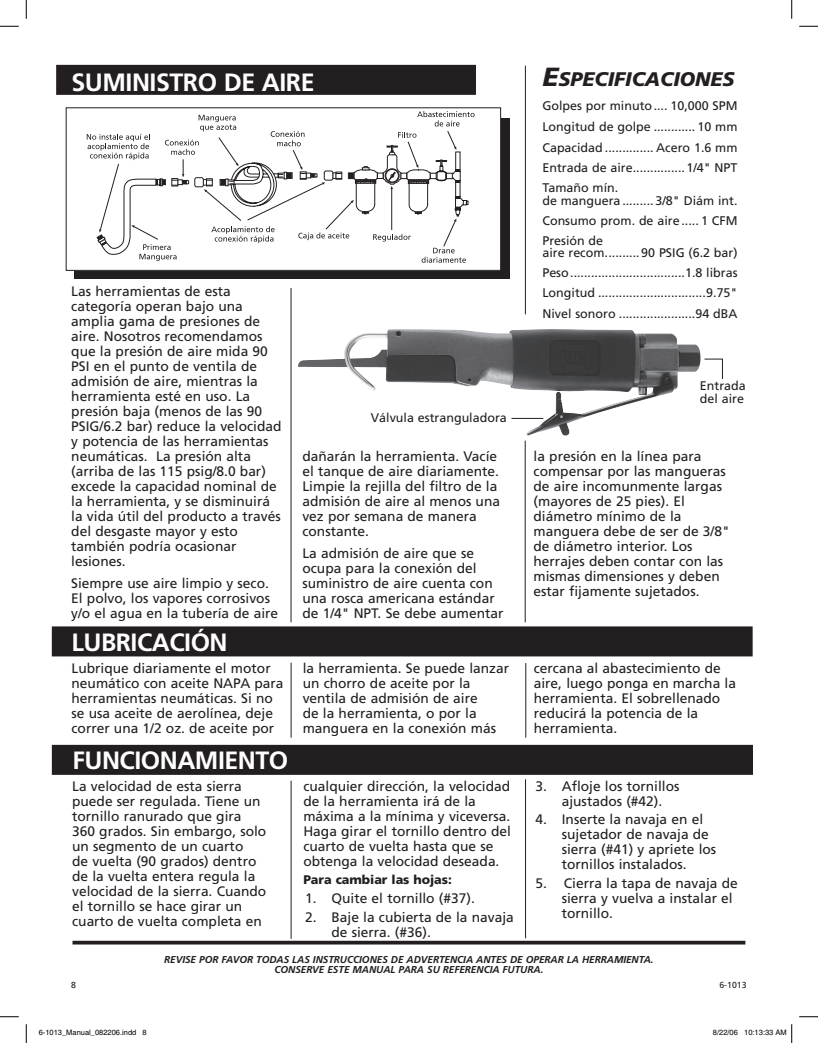
<style>
.page{position:relative;width:818px;height:1043px;background:#fff}
.page>*{position:absolute;margin:0;border:0;box-sizing:border-box;transform-origin:0 0}
.t1{font:700 25px "Frutiger";letter-spacing:-.02em;color:#fff}
.t2{font:italic 900 19.75px "Frutiger";color:#231f20}
.t3{font:13.75px/15px "Frutiger";color:#231f20}
.t4{font:12.5px/20px "Frutiger";color:#231f20;text-align:justify}
.t5{font:900 12.5px "Frutiger";letter-spacing:-.005em;color:#231f20}
.t6{font:italic 700 10px/10px "Frutiger";letter-spacing:-.005em;color:#231f20;text-align:center}
.t7{font:8.75px "Frutiger";color:#231f20}
.t8{font:7.5px "Helvetica";color:#000}
.s1{font-size:26.25px}
</style>
<div class="page">
<img style="left:298px;top:329px;width:402px;height:107px">
<svg style="left:704px;top:358px;width:19px;height:21px"></svg>
<svg style="left:72px;top:940px;width:673px;height:4px;background:#4d4a4b"></svg>
<div style="left:74px;top:119px;width:435px;height:160px;background:#231f20"></div>
<div style="left:66px;top:108px;width:434px;height:162px;background:#fff"></div>
<svg style="left:87px;top:111px;width:387px;height:152px"></svg>
<div style="left:66px;top:107px;width:435px;height:164px;border:1px solid #231f20"></div>
<hr style="left:291px;top:288px;width:1px;height:334px;background:#231f20">
<hr style="left:525px;top:440px;width:1px;height:182px;background:#231f20">
<hr style="left:291px;top:662px;width:1px;height:75px;background:#231f20">
<hr style="left:525px;top:663px;width:1px;height:74px;background:#231f20">
<div style="left:57px;top:65px;width:418px;height:29px;background:#231f20"></div>
<div style="left:56px;top:65px;width:420px;height:30px;border:1px solid #231f20"></div>
<div style="left:52px;top:627px;width:700px;height:29px;background:#231f20"></div>
<div style="left:52px;top:626px;width:700px;height:30px;border:1px solid #231f20"></div>
<div style="left:52px;top:745px;width:700px;height:29px;background:#231f20"></div>
<div style="left:52px;top:745px;width:701px;height:30px;border:1px solid #231f20"></div>
<hr style="left:525px;top:779px;width:1px;height:159px;background:#231f20">
<hr style="left:291px;top:780px;width:1px;height:158px;background:#231f20">
<hr style="left:525px;top:66px;width:1px;height:248px;background:#231f20">
<div style="left:369px;top:412px;width:138px;height:14px;background:#fff"></div>
<hr style="left:511px;top:418px;width:32px;height:1px;background:#231f20">
<svg style="left:0;top:25px;width:19px;height:2px"></svg>
<svg style="left:799px;top:25px;width:19px;height:2px"></svg>
<svg style="left:0;top:1016px;width:19px;height:1px"></svg>
<svg style="left:799px;top:1016px;width:19px;height:1px"></svg>
<svg style="left:25px;top:0;width:2px;height:19px"></svg>
<svg style="left:25px;top:1024px;width:2px;height:18px"></svg>
<svg style="left:791px;top:0;width:1px;height:19px"></svg>
<svg style="left:791px;top:1024px;width:1px;height:18px"></svg>
<p class="t1" style="left:71px;top:67px;width:244px">SUMINISTRO DE AIRE</p>
<p class="t3" style="left:71px;top:283px;width:212px">Las herramientas de esta categoría operan bajo una amplia gama de presiones de aire. Nosotros recomendamos que la presión de aire mida 90<br>PSI en el punto de ventila de admisión de aire, mientras la herramienta esté en uso. La presión baja (menos de las 90<br>PSIG/6.2 bar) reduce la velocidad y potencia de las herramientas neumáticas. La presión alta (arriba de las 115 psig/8.0 bar) excede la capacidad nominal de la herramienta, y se disminuirá la vida útil del producto a través del desgaste mayor y esto también podría ocasionar lesiones.</p>
<p class="t3" style="left:71px;top:576px;width:208px">Siempre use aire limpio y seco.<br>El polvo, los vapores corrosivos y/o el agua en la tubería de aire</p>
<p class="t1" style="left:71px;top:628px;width:158px">LUBRICACIÓN</p>
<p class="t4" style="left:371px;top:407px;width:137px">Válvula estranguladora</p>
<p class="t3" style="left:302px;top:448px;width:199px">dañarán la herramienta. Vacíe el tanque de aire diariamente.<br>Limpie la rejilla del filtro de la admisión de aire al menos una vez por semana de manera constante.</p>
<p class="t3" style="left:302px;top:546px;width:202px">La admisión de aire que se ocupa para la conexión del suministro de aire cuenta con una rosca americana estándar de 1/4" NPT. Se debe aumentar</p>
<p class="t2" style="left:542px;top:67px;width:194px"><span class="s1">E</span>SPECIFICACIONES</p>
<p class="t4" style="left:542px;top:95px;width:197px;line-height:21.2px">Golpes por minuto .... 10,000 SPM Longitud de golpe ............ 10 mm Capacidad .............. Acero 1.6 mm</p>
<p class="t4" style="left:542px;top:158px;width:197px">Entrada de aire ...............1/4" NPT<br>Tamaño mín.</p>
<p class="t4" style="left:542px;top:190px;width:197px">de manguera ......... 3/8" Diám int.<br>Consumo prom. de aire ..... 1 CFM Presión de</p>
<p class="t4" style="left:542px;top:243px;width:197px">aire recom. .........90 PSIG (6.2 bar)<br>Peso .................................1.8 libras Longitud ...............................9.75" Nivel sonoro ......................94 dBA</p>
<p class="t4" style="left:699px;top:379px;width:47px;line-height:12.5px">Entrada del aire</p>
<p class="t3" style="left:533px;top:448px;width:198px">la presión en la línea para compensar por las mangueras de aire incomunmente largas (mayores de 25 pies). El diámetro mínimo de la manguera debe de ser de 3/8" de diámetro interior. Los herrajes deben contar con las mismas dimensiones y deben estar fijamente sujetados.</p>
<p class="t3" style="left:71px;top:660px;width:213px">Lubrique diariamente el motor neumático con aceite NAPA para herramientas neumáticas. Si no se usa aceite de aerolínea, deje correr una 1/2 oz. de aceite por</p>
<p class="t3" style="left:302px;top:660px;width:208px">la herramienta. Se puede lanzar un chorro de aceite por la ventila de admisión de aire<br>de la herramienta, o por la manguera en la conexión más</p>
<p class="t3" style="left:533px;top:660px;width:204px">cercana al abastecimiento de aire, luego ponga en marcha la herramienta. El sobrellenado reducirá la potencia de la herramienta.</p>
<p class="t1" style="left:72px;top:745px;width:217px">FUNCIONAMIENTO</p>
<p class="t3" style="left:72px;top:778px;width:196px">La velocidad de esta sierra puede ser regulada. Tiene un tornillo ranurado que gira<br>360 grados. Sin embargo, solo un segmento de un cuarto<br>de vuelta (90 grados) dentro de la vuelta entera regula la velocidad de la sierra. Cuando el tornillo se hace girar un cuarto de vuelta completa en</p>
<p class="t3" style="left:303px;top:778px;width:209px">cualquier dirección, la velocidad de la herramienta irá de la máxima a la mínima y viceversa.<br>Haga girar el tornillo dentro del cuarto de vuelta hasta que se obtenga la velocidad deseada.</p>
<p class="t5" style="left:303px;top:872px;width:150px">Para cambiar las hojas:</p>
<p class="t3" style="left:305px;top:890px;width:171px">1. Quite el tornillo (#37).</p>
<p class="t3" style="left:331px;top:909px;width:184px;text-indent:-26px">2. Baje la cubierta de la navaja de sierra. (#36).</p>
<p class="t3" style="left:561px;top:778px;width:119px;text-indent:-26px">3. Afloje los tornillos ajustados (#42).</p>
<p class="t3" style="left:561px;top:812px;width:156px;text-indent:-26px">4. Inserte la navaja en el sujetador de navaja de sierra (#41) y apriete los tornillos instalados.</p>
<p class="t3" style="left:561px;top:875px;width:177px;text-indent:-26px">5. Cierra la tapa de navaja de sierra y vuelva a instalar el tornillo.</p>
<p class="t6" style="left:164px;top:954px;width:491px">REVISE POR FAVOR TODAS LAS INSTRUCCIONES DE ADVERTENCIA ANTES DE OPERAR LA HERRAMIENTA.<br>CONSERVE ESTE MANUAL PARA SU REFERENCIA FUTURA.</p>
<p class="t7" style="left:71px;top:979px;width:6px">8</p>
<p class="t7" style="left:719px;top:979px;width:29px">6-1013</p>
<p class="t8" style="left:39px;top:1028px;width:109px">6-1013_Manual_082206.indd 8</p>
<p class="t8" style="left:712px;top:1028px;width:75px">8/22/06 10:13:33 AM</p>
</div>
